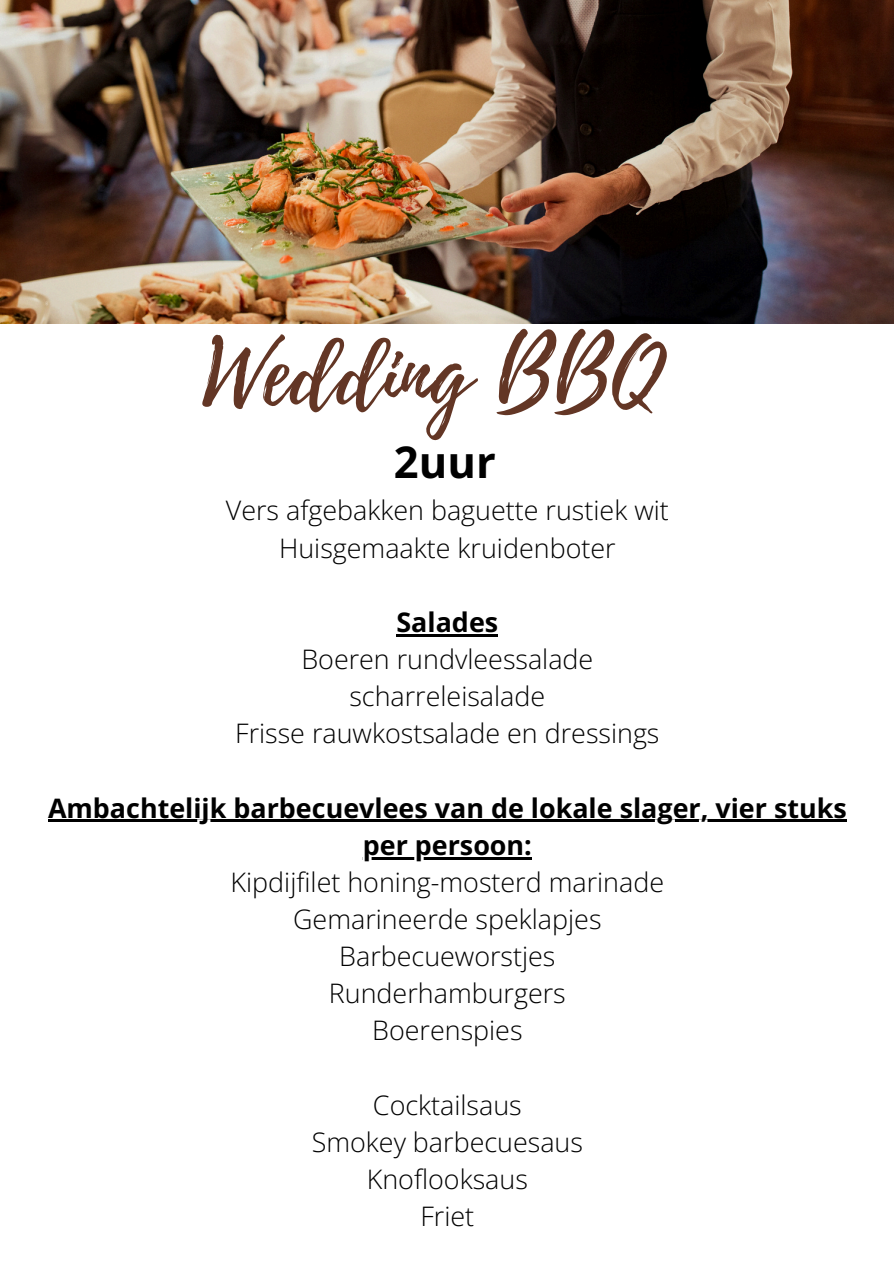
<style>
.page{position:relative;width:894px;height:1264px;background:#fff}
.page>*{position:absolute;margin:0;border:0;box-sizing:border-box;transform-origin:0 0}
.t1{font:89.85px "Playlist Script";color:#633625}
.t2{font:700 43.5px "Open Sans";color:#000}
.t3{font:300 26.85px/37.2px "Open Sans";color:#000;text-align:center}
.t4{font:700 26.85px "Open Sans";color:#000}
.s1{font-weight:700}
</style>
<div class="page">
<img style="left:0;top:0;width:893px;height:323px">
<hr style="left:396px;top:634px;width:102px;height:2px;background:#000">
<hr style="left:48px;top:819px;width:798px;height:3px;background:#000">
<hr style="left:362px;top:857px;width:170px;height:2px;background:#000">
<h1 class="t1" style="left:202px;top:309px;width:461px">Wedding BBQ</h1>
<p class="t2" style="left:394px;top:431px;width:103px">2uur</p>
<h2 class="t3" style="left:226px;top:491px;width:444px">Vers afgebakken baguette rustiek wit</h2>
<p class="t3" style="left:279px;top:528px;width:338px">Huisgemaakte kruidenboter</p>
<p class="t4" style="left:396px;top:603px;width:103px">Salades</p>
<p class="t3" style="left:301px;top:640px;width:293px">Boeren rundvleessalade</p>
<p class="t3" style="left:349px;top:677px;width:197px">scharreleisalade</p>
<p class="t3" style="left:235px;top:714px;width:425px">Frisse rauwkostsalade en dressings</p>
<p class="t4" style="left:48px;top:789px;width:800px">Ambachtelijk barbecuevlees van de lokale slager, vier stuks</p>
<p class="t3" style="left:230px;top:825px;width:435px"><span class="s1">per persoon:<br></span>Kipdijfilet honing-mosterd marinade</p>
<p class="t3" style="left:293px;top:900px;width:310px">Gemarineerde speklapjes</p>
<p class="t3" style="left:339px;top:937px;width:218px">Barbecueworstjes</p>
<p class="t3" style="left:329px;top:974px;width:238px">Runderhamburgers</p>
<p class="t3" style="left:372px;top:1011px;width:152px">Boerenspies</p>
<p class="t3" style="left:373px;top:1085px;width:150px">Cocktailsaus</p>
<p class="t3" style="left:311px;top:1122px;width:273px">Smokey barbecuesaus</p>
<p class="t3" style="left:367px;top:1159px;width:162px">Knoflooksaus</p>
<p class="t3" style="left:420px;top:1197px;width:55px">Friet</p>
</div>
